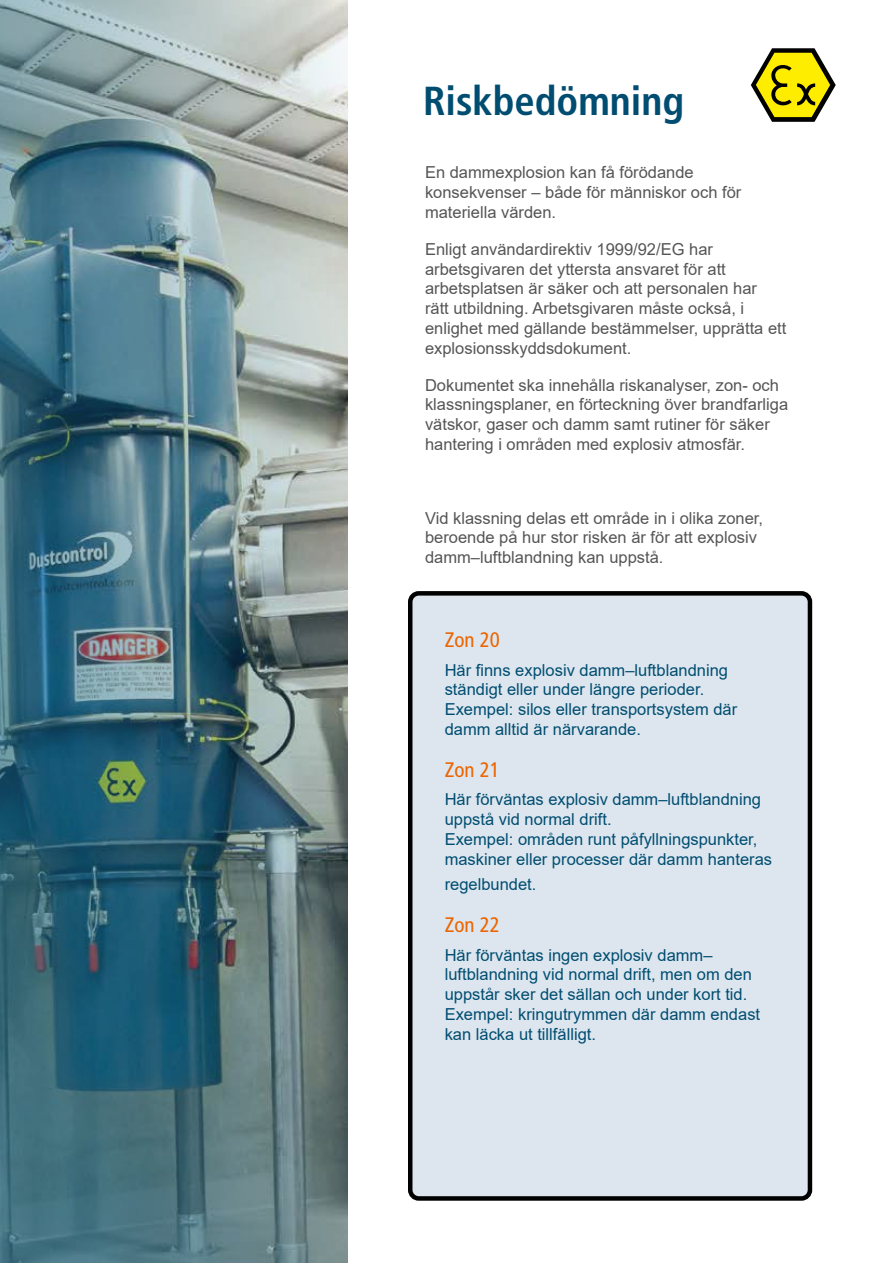
<style>
.page{position:relative;width:893px;height:1263px;background:#fff}
.page>*{position:absolute;margin:0;border:0;box-sizing:border-box;transform-origin:0 0}
.t1{font:700 condensed 40.5px "Frutiger LT Pro";color:#004d71}
.t2{font:condensed 21px "Frutiger LT Pro";color:#ec6500}
.t3{font:16.5px/19.8px "Arial";color:#565555}
.t4{font:16.5px/19.8px "Arial";color:#004d71}
</style>
<div class="page">
<div style="left:410px;top:593px;width:400px;height:605px;background:#dde6ee;border-radius:9px"></div>
<div style="left:408px;top:591px;width:404px;height:610px;border:4px solid #000001;border-radius:9px"></div>
<img style="left:0;top:0;width:348px;height:1263px">
<svg style="left:751px;top:48px;width:85px;height:74px"></svg>
<h1 class="t1" style="left:423px;top:77px;width:263px">Riskbedömning</h1>
<p class="t3" style="left:425px;top:162px;width:318px">En dammexplosion kan få förödande konsekvenser – både för människor och för materiella värden.</p>
<p class="t3" style="left:425px;top:239px;width:363px">Enligt användardirektiv 1999/92/EG har arbetsgivaren det yttersta ansvaret för att arbetsplatsen är säker och att personalen har<br>rätt utbildning. Arbetsgivaren måste också, i enlighet med gällande bestämmelser, upprätta ett explosionsskyddsdokument.</p>
<p class="t3" style="left:425px;top:375px;width:365px">Dokumentet ska innehålla riskanalyser, zon- och klassningsplaner, en förteckning över brandfarliga vätskor, gaser och damm samt rutiner för säker hantering i områden med explosiv atmosfär.</p>
<p class="t3" style="left:425px;top:508px;width:340px">Vid klassning delas ett område in i olika zoner, beroende på hur stor risken är för att explosiv damm–luftblandning kan uppstå.</p>
<p class="t2" style="left:445px;top:628px;width:57px">Zon 20</p>
<p class="t4" style="left:445px;top:660px;width:294px">Här finns explosiv damm–luftblandning ständigt eller under längre perioder.<br>Exempel: silos eller transportsystem där damm alltid är närvarande.</p>
<p class="t2" style="left:445px;top:758px;width:57px">Zon 21</p>
<p class="t4" style="left:445px;top:790px;width:329px">Här förväntas explosiv damm–luftblandning uppstå vid normal drift.<br>Exempel: områden runt påfyllningspunkter, maskiner eller processer där damm hanteras</p>
<p class="t4" style="left:445px;top:874px;width:93px">regelbundet.</p>
<p class="t2" style="left:445px;top:913px;width:57px">Zon 22</p>
<p class="t4" style="left:445px;top:945px;width:317px">Här förväntas ingen explosiv damm– luftblandning vid normal drift, men om den uppstår sker det sällan och under kort tid.<br>Exempel: kringutrymmen där damm endast kan läcka ut tillfälligt.</p>
</div>
